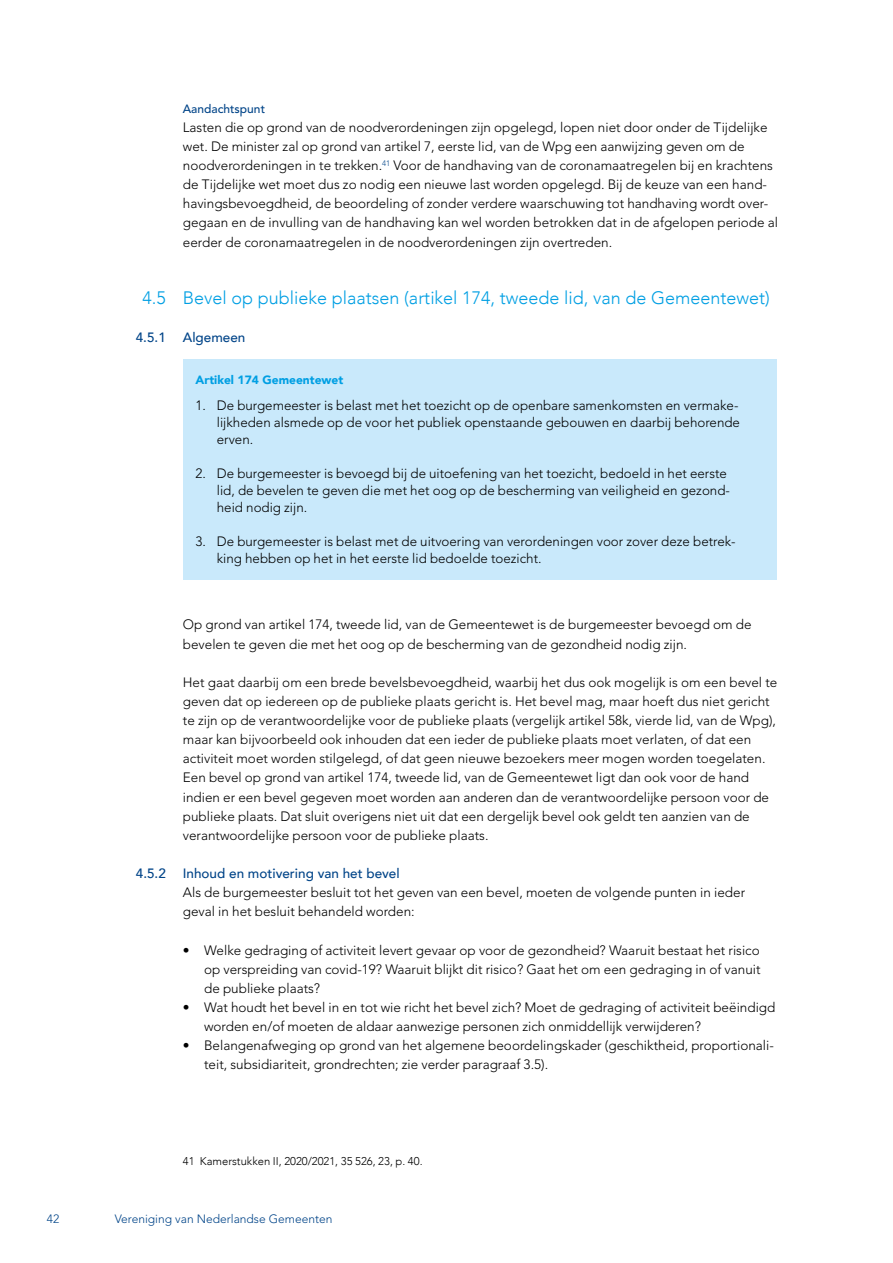
<style>
.page{position:relative;width:893px;height:1263px;background:#fff}
.page>*{position:absolute;margin:0;border:0;box-sizing:border-box;transform-origin:0 0}
.t1{font:300 18px "Avenir";color:#009fe3}
.t2{font:300 13.5px/19.2px "Avenir LT Std";color:#000}
.t3{font:500 13.5px "Avenir";color:#048}
.t4{font:300 12px "Avenir LT Std";color:#048}
.t5{font:900 12px "Avenir";color:#009fe3}
.t6{font:500 12px "Avenir LT Std";color:#048}
.t7{font:300 11.25px "Avenir";color:#000}
</style>
<div class="page">
<div style="left:183px;top:359px;width:594px;height:221px;background:#c9e9fb"></div>
<p class="t6" style="left:183px;top:102px;width:84px">Aandachtspunt</p>
<p class="t2" style="left:183px;top:118px;width:597px">Lasten die op grond van de noodverordeningen zijn opgelegd, lopen niet door onder de Tijdelijke wet. De minister zal op grond van artikel 7, eerste lid, van de Wpg een aanwijzing geven om de noodverordeningen in te trekken.<sup>41</sup> Voor de handhaving van de coronamaatregelen bij en krachtens de Tijdelijke wet moet dus zo nodig een nieuwe last worden opgelegd. Bij de keuze van een hand&shy;havingsbevoegdheid, de beoordeling of zonder verdere waarschuwing tot handhaving wordt over&shy;gegaan en de invulling van de handhaving kan wel worden betrokken dat in de afgelopen periode al eerder de coronamaatregelen in de noodverordeningen zijn overtreden.</p>
<h1 class="t1" style="left:142px;top:287px;width:629px">4.5 Bevel op publieke plaatsen (artikel 174, tweede lid, van de Gemeentewet)</h1>
<p class="t3" style="left:136px;top:326px;width:32px">4.5.1</p>
<p class="t3" style="left:183px;top:326px;width:64px">Algemeen</p>
<p class="t5" style="left:196px;top:370px;width:149px">Artikel 174 Gemeentewet</p>
<p class="t2" style="left:217px;top:397px;width:525px;line-height:17px;text-align:justify;text-indent:-21px">1. De burgemeester is belast met het toezicht op de openbare samenkomsten en vermake&shy;lijkheden alsmede op de voor het publiek openstaande gebouwen en daarbij behorende erven.</p>
<p class="t2" style="left:217px;top:465px;width:515px;line-height:17px;text-indent:-21px">2. De burgemeester is bevoegd bij de uitoefening van het toezicht, bedoeld in het eerste lid, de bevelen te geven die met het oog op de bescherming van veiligheid en gezond&shy;heid nodig zijn.</p>
<p class="t2" style="left:217px;top:533px;width:520px;line-height:17px;text-indent:-21px">3. De burgemeester is belast met de uitvoering van verordeningen voor zover deze betrek&shy;king hebben op het in het eerste lid bedoelde toezicht.</p>
<p class="t2" style="left:183px;top:615px;width:570px">Op grond van artikel 174, tweede lid, van de Gemeentewet is de burgemeester bevoegd om de bevelen te geven die met het oog op de bescherming van de gezondheid nodig zijn.</p>
<p class="t2" style="left:183px;top:672px;width:596px">Het gaat daarbij om een brede bevelsbevoegdheid, waarbij het dus ook mogelijk is om een bevel te geven dat op iedereen op de publieke plaats gericht is. Het bevel mag, maar hoeft dus niet gericht te zijn op de verantwoordelijke voor de publieke plaats (vergelijk artikel 58k, vierde lid, van de Wpg), maar kan bijvoorbeeld ook inhouden dat een ieder de publieke plaats moet verlaten, of dat een activiteit moet worden stilgelegd, of dat geen nieuwe bezoekers meer mogen worden toegelaten.<br>Een bevel op grond van artikel 174, tweede lid, van de Gemeentewet ligt dan ook voor de hand indien er een bevel gegeven moet worden aan anderen dan de verantwoordelijke persoon voor de publieke plaats. Dat sluit overigens niet uit dat een dergelijk bevel ook geldt ten aanzien van de verantwoordelijke persoon voor de publieke plaats.</p>
<p class="t3" style="left:136px;top:862px;width:32px">4.5.2</p>
<p class="t3" style="left:183px;top:862px;width:218px">Inhoud en motivering van het bevel</p>
<p class="t2" style="left:183px;top:883px;width:564px">Als de burgemeester besluit tot het geven van een bevel, moeten de volgende punten in ieder geval in het besluit behandeld worden:</p>
<p class="t2" style="left:204px;top:940px;width:558px;text-align:justify;text-indent:-21px">• Welke gedraging of activiteit levert gevaar op voor de gezondheid? Waaruit bestaat het risico op verspreiding van covid-19? Waaruit blijkt dit risico? Gaat het om een gedraging in of vanuit de publieke plaats?</p>
<p class="t2" style="left:204px;top:998px;width:573px;text-indent:-21px">• Wat houdt het bevel in en tot wie richt het bevel zich? Moet de gedraging of activiteit beëindigd worden en/of moeten de aldaar aanwezige personen zich onmiddellijk verwijderen?</p>
<p class="t2" style="left:204px;top:1036px;width:571px;text-indent:-21px">• Belangenafweging op grond van het algemene beoordelingskader (geschiktheid, proportionali&shy;teit, subsidiariteit, grondrechten; zie verder paragraaf 3.5).</p>
<p class="t7" style="left:183px;top:1155px;width:241px">41 Kamerstukken II, 2020/2021, 35 526, 23, p. 40.</p>
<p class="t4" style="left:47px;top:1211px;width:14px">42</p>
<p class="t4" style="left:115px;top:1211px;width:219px">Vereniging van Nederlandse Gemeenten</p>
</div>
